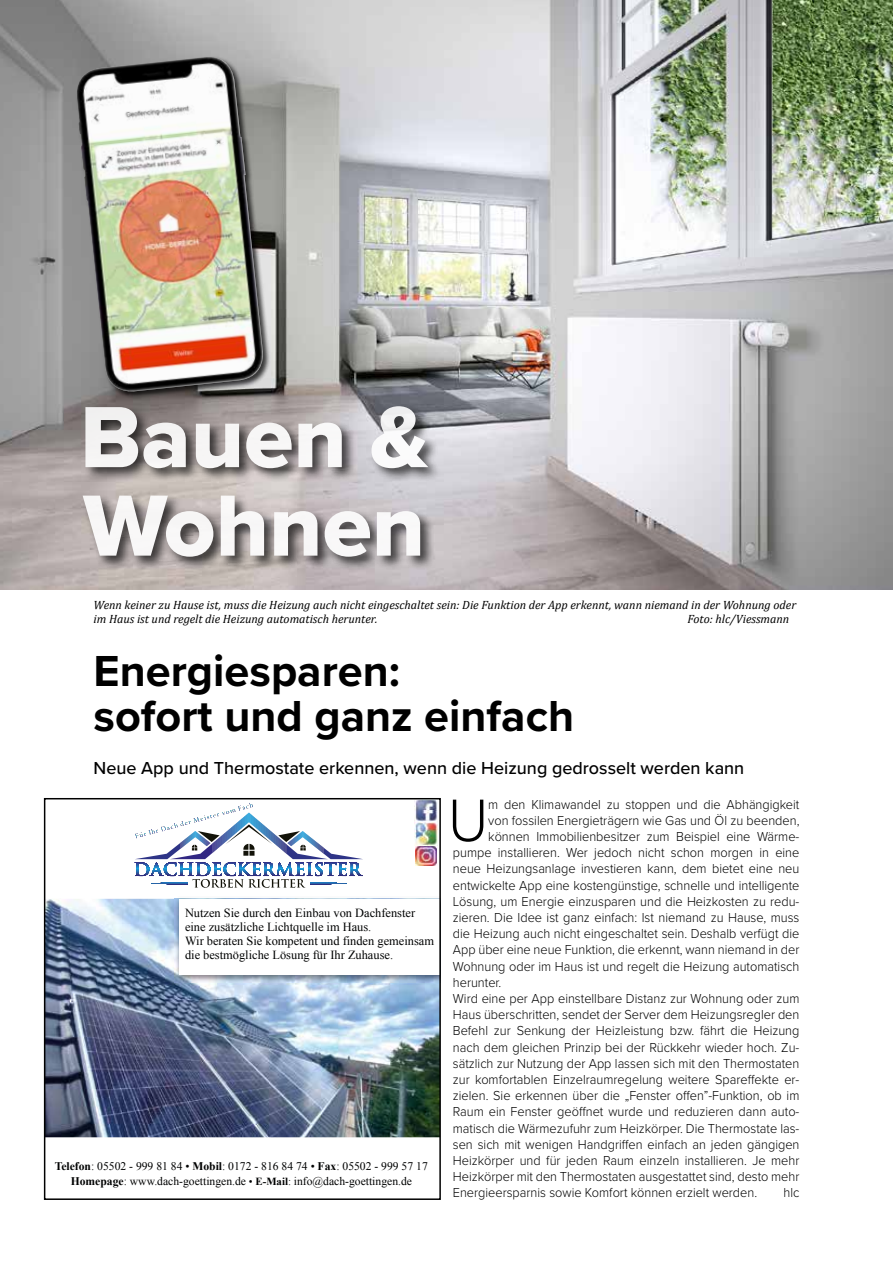
<style>
.page{position:relative;width:893px;height:1263px;background:#fff}
.page>*{position:absolute;margin:0;border:0;box-sizing:border-box;transform-origin:0 0}
.t1{font:90px/88.5px "Proxima Nova Extrabld";color:#fff}
.t2{font:300 62.1px "Proxima Nova";color:#000;scale:.95 1}
.t3{font:700 45px/45px "Proxima Nova";color:#000}
.t4{font:500 18px "Proxima Nova";color:#000}
.t5{font:300 13.5px "Proxima Nova";color:#000;scale:.95 1}
.t6{font:12.45px/14px "Times New Roman";color:#010202}
.t7{font:italic 12px/14.4px "Cambria";color:#000}
.t8{font:11.7px/15.3px "Times New Roman";color:#010202;text-align:center}
.s1{font-weight:700}
.s2{font-size:10.8px}
.s3{font-weight:700;font-size:10.8px}
</style>
<div class="page">
<img style="left:47px;top:899px;width:391px;height:238px">
<svg style="left:192px;top:879px;width:114px;height:9px"></svg>
<svg style="left:135px;top:803px;width:227px;height:56px"></svg>
<hr style="left:149px;top:862px;width:180px;height:1px;background:#313088">
<hr style="left:149px;top:863px;width:180px;height:1px;background:#313e92">
<hr style="left:149px;top:864px;width:180px;height:1px;background:#2f4f9e">
<hr style="left:149px;top:865px;width:180px;height:1px;background:#2a60ab">
<hr style="left:149px;top:866px;width:180px;height:1px;background:#2374ba">
<hr style="left:149px;top:867px;width:180px;height:1px;background:#1c89ca">
<hr style="left:149px;top:868px;width:180px;height:1px;background:#1b9cd8">
<hr style="left:149px;top:869px;width:180px;height:1px;background:#1794d1">
<hr style="left:149px;top:870px;width:180px;height:1px;background:#1f84c3">
<hr style="left:149px;top:871px;width:180px;height:1px;background:#2174b5">
<hr style="left:149px;top:872px;width:180px;height:1px;background:#2765a8">
<hr style="left:149px;top:873px;width:180px;height:1px;background:#2c5399">
<hr style="left:149px;top:874px;width:180px;height:1px;background:#2f418a">
<hr style="left:149px;top:875px;width:180px;height:1px;background:#2f317f">
<hr style="left:149px;top:876px;width:180px;height:1px;background:#2e3487">
<img style="left:416px;top:845px;width:20px;height:21px">
<img style="left:414px;top:801px;width:23px;height:44px">
<img style="left:175px;top:898px;width:263px;height:84px">
<div style="left:179px;top:899px;width:261px;height:76px;background:#fff"></div>
<div style="left:44px;top:798px;width:397px;height:402px;border:2px solid #000"></div>
<img style="left:0;top:0;width:893px;height:589px">
<div style="left:81px;top:404px;width:361px;height:168px;background:#000;opacity:.75"></div>
<div style="left:76px;top:56px;width:195px;height:343px;background:#000;opacity:.75"></div>
<img style="left:73px;top:57px;width:194px;height:338px">
<h1 class="t1" style="left:80px;top:392px;width:350px">Bauen &amp;<br>Wohnen</h1>
<p class="t7" style="left:94px;top:597px;width:704px">Wenn keiner zu Hause ist, muss die Heizung auch nicht eingeschaltet sein: Die Funktion der App erkennt, wann niemand in der Wohnung oder im Haus ist und regelt die Heizung automatisch herunter.</p>
<p class="t7" style="left:688px;top:611px;width:103px">Foto: hlc/Viessmann</p>
<h3 class="t3" style="left:94px;top:648px;width:482px">Energiesparen:<br>sofort und ganz einfach</h3>
<h3 class="t4" style="left:94px;top:755px;width:652px">Neue App und Thermostate erkennen, wenn die Heizung gedrosselt werden kann</h3>
<p class="t6" style="left:185px;top:905px;width:250px">Nutzen Sie durch den Einbau von Dachfenster eine zusätzliche Lichtquelle im Haus.<br>Wir beraten Sie kompetent und finden gemeinsam die bestmögliche Lösung für Ihr Zuhaus .</p>
<p class="t6" style="left:185px;top:918px;width:250px">Nutzen Sie durch den Einbau von Dachfenster eine zusätzliche Lichtquelle im Haus.<br>Wir beraten Sie kompetent und finden gemeinsam</p>
<p class="t8" style="left:55px;top:1158px;width:375px"><span class="s1">Telefon</span>: 05502 - 999 81 84 • <span class="s1">Mobil</span>: 0172 - 816 84 74 • <span class="s1">Fax</span>: 05502 - 999 57 17<br><span class="s1">Homepage</span>: www.dach-goettingen.de <span class="s2">•</span> <span class="s3">E-Mail</span><span class="s2">:</span> info@dach-goettingen.de</p>
<p class="t8" style="left:71px;top:1161px;width:343px"><span class="s1">Homepage</span>: www.dach-goettingen.de <span class="s2">•</span> <span class="s3">E-Mail</span><span class="s2">:</span> info@dach-goettingen.de</p>
<h2 class="t2" style="left:448px;top:774px;width:44px">U</h2>
<p class="t5" style="left:488px;top:794px;width:329px">m den Klimawandel zu stoppen und die Abhängigkeit</p>
<p class="t5" style="left:488px;top:810px;width:329px">von fossilen Energieträgern wie Gas und Öl zu beenden,</p>
<p class="t5" style="left:488px;top:826px;width:329px">können Immobilienbesitzer zum Beispiel eine Wärme-</p>
<p class="t5" style="left:453px;top:843px;width:366px">pumpe installieren. Wer jedoch nicht schon morgen in eine</p>
<p class="t5" style="left:453px;top:859px;width:366px">neue Heizungsanlage investieren kann, dem bietet eine neu</p>
<p class="t5" style="left:453px;top:875px;width:366px">entwickelte App eine kostengünstige, schnelle und intelligente</p>
<p class="t5" style="left:453px;top:891px;width:366px">Lösung, um Energie einzusparen und die Heizkosten zu redu-</p>
<p class="t5" style="left:453px;top:907px;width:366px">zieren. Die Idee ist ganz einfach: Ist niemand zu Hause, muss</p>
<p class="t5" style="left:453px;top:924px;width:366px">die Heizung auch nicht eingeschaltet sein. Deshalb verfügt die</p>
<p class="t5" style="left:453px;top:940px;width:366px">App über eine neue Funktion, die erkennt, wann niemand in der</p>
<p class="t5" style="left:453px;top:956px;width:366px">Wohnung oder im Haus ist und regelt die Heizung automatisch</p>
<p class="t5" style="left:453px;top:972px;width:53px">herunter.</p>
<p class="t5" style="left:453px;top:988px;width:366px">Wird eine per App einstellbare Distanz zur Wohnung oder zum</p>
<p class="t5" style="left:453px;top:1005px;width:366px">Haus überschritten, sendet der Server dem Heizungsregler den</p>
<p class="t5" style="left:453px;top:1021px;width:366px">Befehl zur Senkung der Heizleistung bzw. fährt die Heizung</p>
<p class="t5" style="left:453px;top:1037px;width:366px">nach dem gleichen Prinzip bei der Rückkehr wieder hoch. Zu-</p>
<p class="t5" style="left:453px;top:1053px;width:366px">sätzlich zur Nutzung der App lassen sich mit den Thermostaten</p>
<p class="t5" style="left:453px;top:1069px;width:366px">zur komfortablen Einzelraumregelung weitere Spareffekte er-</p>
<p class="t5" style="left:453px;top:1086px;width:366px">zielen. Sie erkennen über die „Fenster offen”-Funktion, ob im</p>
<p class="t5" style="left:453px;top:1102px;width:366px">Raum ein Fenster geöffnet wurde und reduzieren dann auto-</p>
<p class="t5" style="left:453px;top:1118px;width:366px">matisch die Wärmezufuhr zum Heizkörper. Die Thermostate las-</p>
<p class="t5" style="left:453px;top:1134px;width:366px">sen sich mit wenigen Handgriffen einfach an jeden gängigen</p>
<p class="t5" style="left:453px;top:1150px;width:366px">Heizkörper und für jeden Raum einzeln installieren. Je mehr</p>
<p class="t5" style="left:453px;top:1167px;width:366px">Heizkörper mit den Thermostaten ausgestattet sind, desto mehr</p>
<p class="t5" style="left:453px;top:1183px;width:322px">Energieersparnis sowie Komfort können erzielt werden.</p>
<p class="t5" style="left:783px;top:1183px;width:18px">hlc</p>
</div>
